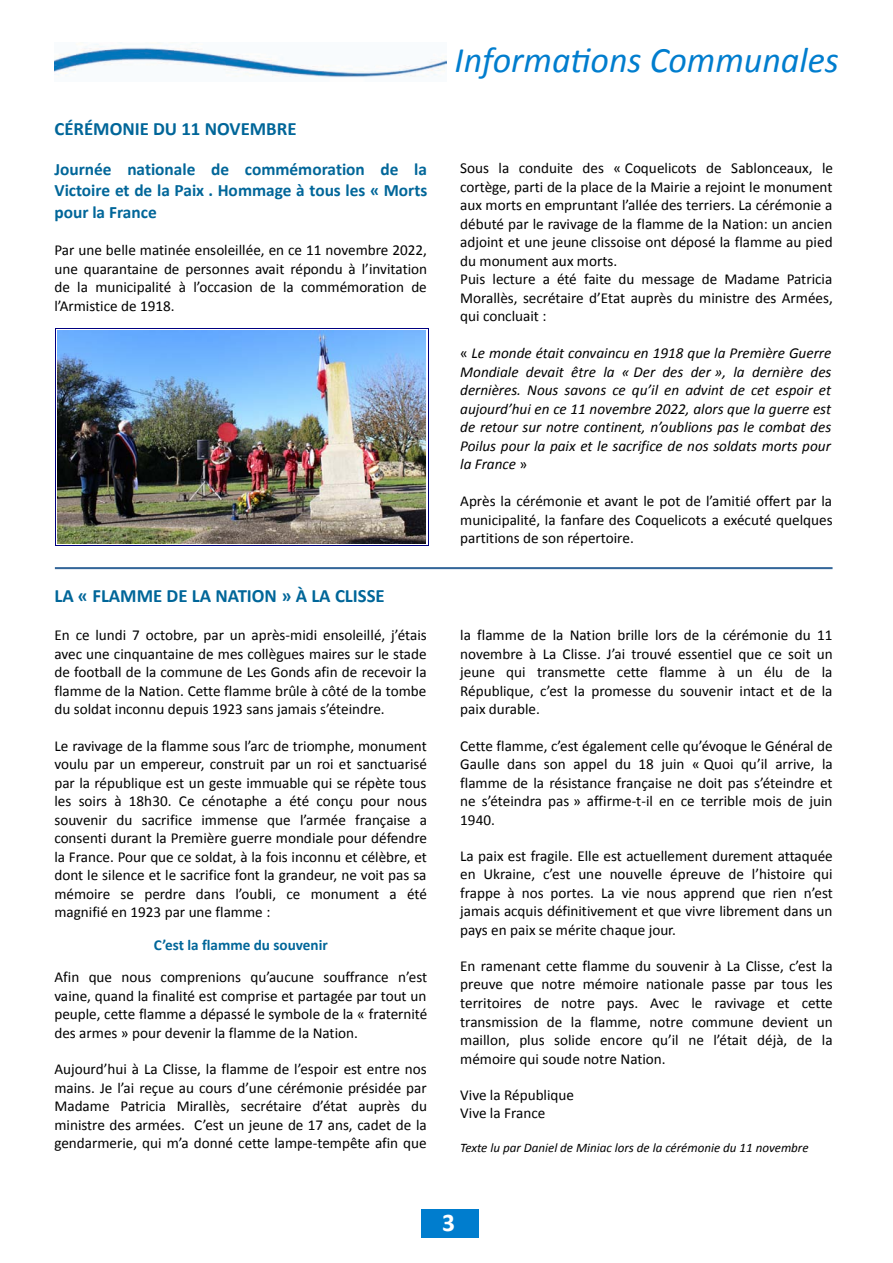
<style>
.page{position:relative;width:893px;height:1263px;background:#fff}
.page>*{position:absolute;margin:0;border:0;box-sizing:border-box;transform-origin:0 0}
.t1{font:italic 36px "Calibri";color:#007dce}
.t2{font:700 25.5px "Calibri";color:#fff}
.t3{font:700 18.75px "Calibri";color:#069}
.t4{font:700 17.4px/21.1px "Calibri";letter-spacing:-.005em;color:#069;text-align:justify}
.t5{font:15.15px/18.5px "Calibri";color:#000;text-align:justify}
.t6{font:italic 15.15px/18.5px "Calibri";color:#000;text-align:justify}
.t7{font:700 15.15px "Calibri";color:#069}
.t8{font:italic 13.05px "Calibri";color:#000}
.s1{font-style:normal}
</style>
<div class="page">
<img style="left:57px;top:330px;width:369px;height:214px">
<hr style="left:55px;top:328px;width:1px;height:218px;background:#000080">
<hr style="left:428px;top:328px;width:1px;height:218px;background:#000080">
<hr style="left:55px;top:328px;width:373px;height:1px;background:#000080">
<hr style="left:55px;top:546px;width:373px;height:1px;background:#000080">
<hr style="left:55px;top:567px;width:777px;height:2px;background:#369">
<img style="left:54px;top:44px;width:392px;height:34px">
<div style="left:421px;top:1209px;width:57px;height:28px;background:#007dce"></div>
<p class="t3" style="left:54px;top:120px;width:244px">CÉRÉMONIE DU 11 NOVEMBRE</p>
<p class="t4" style="left:54px;top:159px;width:374px">Journée nationale de commémoration de la Victoire et de la Paix . Hommage à tous les « Morts pour la France</p>
<p class="t5" style="left:54px;top:242px;width:374px">Par une belle matinée ensoleillée, en ce 11 novembre 2022, une quarantaine de personnes avait répondu à l’invitation de la municipalité à l’occasion de la commémoration de l’Armistice de 1918.</p>
<p class="t3" style="left:54px;top:587px;width:332px">LA « FLAMME DE LA NATION » À LA CLISSE</p>
<p class="t5" style="left:54px;top:627px;width:374px">En ce lundi 7 octobre, par un après-midi ensoleillé, j’étais avec une cinquantaine de mes collègues maires sur le stade de football de la commune de Les Gonds afin de recevoir la flamme de la Nation. Cette flamme brûle à côté de la tombe du soldat inconnu depuis 1923 sans jamais s’éteindre.</p>
<p class="t5" style="left:54px;top:738px;width:374px">Le ravivage de la flamme sous l’arc de triomphe, monument voulu par un empereur, construit par un roi et sanctuarisé par la république est un geste immuable qui se répète tous les soirs à 18h30. Ce cénotaphe a été conçu pour nous souvenir du sacrifice immense que l’armée française a consenti durant la Première guerre mondiale pour défendre la France. Pour que ce soldat, à la fois inconnu et célèbre, et dont le silence et le sacrifice font la grandeur, ne voit pas sa mémoire se perdre dans l’oubli, ce monument a été magnifié en 1923 par une flamme :</p>
<p class="t7" style="left:154px;top:937px;width:175px">C’est la flamme du souvenir</p>
<p class="t5" style="left:54px;top:969px;width:374px">Afin que nous comprenions qu’aucune souffrance n’est vaine, quand la finalité est comprise et partagée par tout un peuple, cette flamme a dépassé le symbole de la « fraternité des armes » pour devenir la flamme de la Nation.</p>
<p class="t5" style="left:54px;top:1061px;width:374px">Aujourd’hui à La Clisse, la flamme de l’espoir est entre nos mains. Je l’ai reçue au cours d’une cérémonie présidée par Madame Patricia Mirallès, secrétaire d’état auprès du ministre des armées. C’est un jeune de 17 ans, cadet de la gendarmerie, qui m’a donné cette lampe-tempête afin que</p>
<h1 class="t1" style="left:455px;top:35px;width:386px">Informations Communales</h1>
<p class="t5" style="left:460px;top:160px;width:374px;text-align:left">Sous la conduite des « Coquelicots de Sablonceaux, le cortège, parti de la place de la Mairie a rejoint le monument aux morts en empruntant l’allée des terriers. La cérémonie a débuté par le ravivage de la flamme de la Nation: un ancien adjoint et une jeune clissoise ont déposé la flamme au pied du monument aux morts.<br>Puis lecture a été faite du message de Madame Patricia Morallès, secrétaire d’Etat auprès du ministre des Armées, qui concluait :</p>
<p class="t6" style="left:460px;top:345px;width:373px"><span class="s1">«</span> Le monde était convaincu en 1918 que la Première Guerre Mondiale devait être la « Der des der », la dernière des dernières. Nous savons ce qu’il en advint de cet espoir et aujourd’hui en ce 11 novembre 2022, alors que la guerre est de retour sur notre continent, n’oublions pas le combat des Poilus pour la paix et le sacrifice de nos soldats morts pour la France <span class="s1">»</span></p>
<p class="t5" style="left:460px;top:493px;width:374px">Après la cérémonie et avant le pot de l’amitié offert par la municipalité, la fanfare des Coquelicots a exécuté quelques partitions de son répertoire.</p>
<p class="t5" style="left:460px;top:627px;width:374px">la flamme de la Nation brille lors de la cérémonie du 11 novembre à La Clisse. J’ai trouvé essentiel que ce soit un jeune qui transmette cette flamme à un élu de la République, c’est la promesse du souvenir intact et de la paix durable.</p>
<p class="t5" style="left:460px;top:738px;width:374px">Cette flamme, c’est également celle qu’évoque le Général de Gaulle dans son appel du 18 juin « Quoi qu’il arrive, la flamme de la résistance française ne doit pas s’éteindre et ne s’éteindra pas » affirme-t-il en ce terrible mois de juin 1940.</p>
<p class="t5" style="left:460px;top:848px;width:374px">La paix est fragile. Elle est actuellement durement attaquée en Ukraine, c’est une nouvelle épreuve de l’histoire qui frappe à nos portes. La vie nous apprend que rien n’est jamais acquis définitivement et que vivre librement dans un pays en paix se mérite chaque jour.</p>
<p class="t5" style="left:460px;top:958px;width:374px">En ramenant cette flamme du souvenir à La Clisse, c’est la preuve que notre mémoire nationale passe par tous les territoires de notre pays. Avec le ravivage et cette transmission de la flamme, notre commune devient un maillon, plus solide encore qu’il ne l’était déjà, de la mémoire qui soude notre Nation.</p>
<p class="t5" style="left:460px;top:1087px;width:115px">Vive la République<br>Vive la France</p>
<p class="t8" style="left:460px;top:1143px;width:350px">Texte lu par Daniel de Miniac lors de la cérémonie du 11 novembre</p>
<h2 class="t2" style="left:442px;top:1206px;width:14px">3</h2>
</div>
